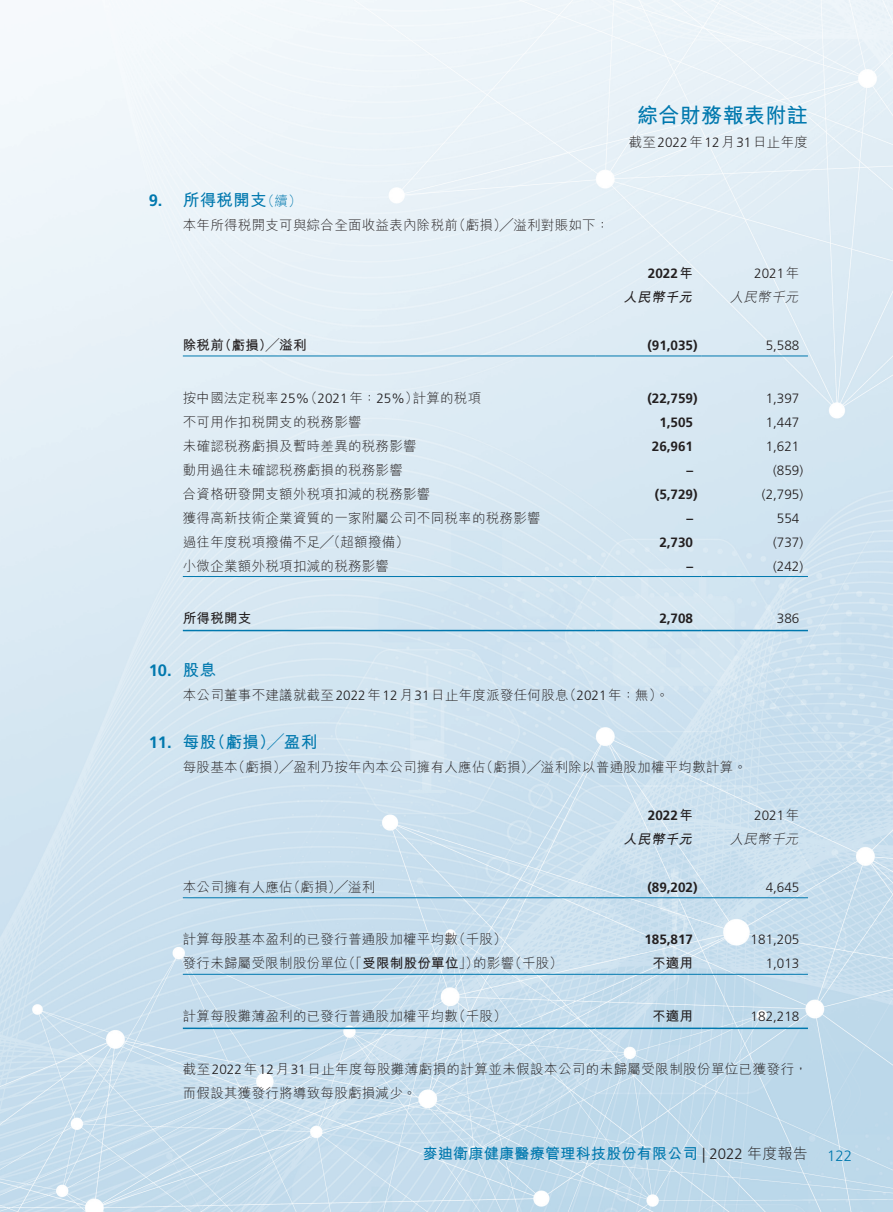
<style>
.page{position:relative;width:893px;height:1212px;background:#fff}
.page>*{position:absolute;margin:0;border:0;box-sizing:border-box;transform-origin:0 0}
.t1{font:700 21px "M Hei HK";letter-spacing:.02em;color:#0078ae}
._01_H1{font:700 16.5px "M Hei HK";letter-spacing:.02em;color:#0078ae}
._01_H1-2{font:700 16.5px "Frutiger LT Std";color:#0078ae}
.t2{font:700 15px "M Hei HK";letter-spacing:.02em;color:#0078ae}
.t3{font:300 15px "Frutiger LT Std";color:#0078ae}
._50_Table_txt{font:300 13.5px "M Hei HK";letter-spacing:.02em;color:#231f20}
._00_txt{font:300 13.5px/24px "M Hei HK";letter-spacing:.02em;color:#231f20}
._50_Table_txt-2{font:300 13.5px "Frutiger LT Std";color:#231f20}
._50_Table_txt-3{font:700 13.5px "Frutiger LT Std";color:#231f20}
._50_Table_txt-4{font:700 13.5px "M Hei HK";letter-spacing:.02em;color:#231f20}
._50_Table_txt-5{font:italic 300 13.5px "M Hei HK";color:#231f20}
._50_Table_txt-6{font:italic 700 13.5px "M Hei HK";color:#231f20}
._01_H1-3{font:300 13.5px "M Hei HK";color:#0078ae}
.s1{font-family:"Frutiger LT Std"}
.s2{font-family:"M Hei HK"}
.s3{font-weight:300}
.s4{font-family:"Frutiger LT Std";font-weight:300;color:#231f20}
.s5{font-weight:300;color:#231f20}
</style>
<div class="page">
<img style="left:0;top:0;width:893px;height:1212px">
<hr style="left:183px;top:356px;width:412px;height:1px;background:#0078ae">
<hr style="left:595px;top:356px;width:107px;height:1px;background:#0078ae">
<hr style="left:702px;top:356px;width:106px;height:1px;background:#0078ae">
<hr style="left:183px;top:576px;width:412px;height:1px;background:#0078ae">
<hr style="left:595px;top:576px;width:107px;height:1px;background:#0078ae">
<hr style="left:702px;top:576px;width:106px;height:1px;background:#0078ae">
<hr style="left:183px;top:630px;width:412px;height:1px;background:#0078ae">
<hr style="left:595px;top:630px;width:107px;height:1px;background:#0078ae">
<hr style="left:702px;top:630px;width:106px;height:1px;background:#0078ae">
<hr style="left:183px;top:897px;width:412px;height:1px;background:#0078ae">
<hr style="left:595px;top:897px;width:107px;height:1px;background:#0078ae">
<hr style="left:702px;top:897px;width:106px;height:1px;background:#0078ae">
<hr style="left:183px;top:974px;width:412px;height:1px;background:#0078ae">
<hr style="left:595px;top:974px;width:107px;height:1px;background:#0078ae">
<hr style="left:702px;top:974px;width:106px;height:1px;background:#0078ae">
<hr style="left:183px;top:1027px;width:412px;height:2px;background:#0078ae">
<hr style="left:595px;top:1027px;width:107px;height:2px;background:#0078ae">
<hr style="left:702px;top:1027px;width:106px;height:2px;background:#0078ae">
<h1 class="t1" style="left:637px;top:100px;width:172px">綜合財務報表附註</h1>
<p class="_00_txt" style="left:629px;top:130px;width:181px">截至<span class="s1">2022</span>年<span class="s1">12</span>月<span class="s1">31</span>日止年度</p>
<p class="_01_H1-2" style="left:149px;top:191px;width:15px">9.</p>
<p class="_01_H1" style="left:183px;top:188px;width:85px">所得稅開支</p>
<p class="_01_H1-3" style="left:261px;top:194px;width:42px">（續(</p>
<p class="_00_txt" style="left:452px;top:213px;width:158px">（虧損）╱溢利對賬如下：</p>
<p class="_00_txt" style="left:183px;top:213px;width:277px">本年所得稅開支可與綜合全面收益表內除稅前</p>
<p class="_50_Table_txt-4" style="left:218px;top:335px;width:90px">（虧損）╱溢利</p>
<p class="_50_Table_txt-4" style="left:183px;top:335px;width:43px">除稅前</p>
<p class="_50_Table_txt-2" style="left:304px;top:390px;width:116px"><span class="s2">（</span>2021<span class="s2">年：</span>25%<span class="s2">）</span></p>
<p class="_50_Table_txt" style="left:183px;top:391px;width:128px">按中國法定稅率<span class="s1">25%</span></p>
<p class="_50_Table_txt" style="left:413px;top:391px;width:70px">計算的稅項</p>
<p class="_50_Table_txt" style="left:183px;top:415px;width:180px">不可用作扣稅開支的稅務影響</p>
<p class="_50_Table_txt" style="left:183px;top:439px;width:235px">未確認稅務虧損及暫時差異的稅務影響</p>
<p class="_50_Table_txt" style="left:183px;top:463px;width:222px">動用過往未確認稅務虧損的稅務影響</p>
<p class="_50_Table_txt" style="left:183px;top:487px;width:249px">合資格研發開支額外稅項扣減的稅務影響</p>
<p class="_50_Table_txt" style="left:183px;top:511px;width:359px">獲得高新技術企業資質的一家附屬公司不同稅率的稅務影響</p>
<p class="_50_Table_txt" style="left:183px;top:535px;width:227px">過往年度稅項撥備不足╱（超額撥備(</p>
<p class="_50_Table_txt" style="left:183px;top:559px;width:208px">小微企業額外稅項扣減的稅務影響</p>
<p class="_50_Table_txt-3" style="left:648px;top:265px;width:47px">2022<span class="s2">年</span></p>
<p class="_50_Table_txt-6" style="left:623px;top:287px;width:74px">人民幣千元</p>
<p class="_50_Table_txt-3" style="left:647px;top:337px;width:52px">)91,035(</p>
<p class="_50_Table_txt-3" style="left:647px;top:390px;width:52px">)22,759(</p>
<p class="_50_Table_txt-3" style="left:659px;top:414px;width:35px">1,505</p>
<p class="_50_Table_txt-3" style="left:652px;top:438px;width:43px">26,961</p>
<p class="_50_Table_txt-3" style="left:686px;top:462px;width:8px">–</p>
<p class="_50_Table_txt-3" style="left:655px;top:486px;width:44px">)5,729(</p>
<p class="_50_Table_txt-3" style="left:686px;top:510px;width:8px">–</p>
<p class="_50_Table_txt-3" style="left:659px;top:534px;width:35px">2,730</p>
<p class="_50_Table_txt-3" style="left:686px;top:558px;width:8px">–</p>
<p class="_50_Table_txt-2" style="left:754px;top:266px;width:47px">2021 <span class="s2">年</span></p>
<p class="_50_Table_txt-5" style="left:730px;top:290px;width:73px">人民幣千元</p>
<p class="_50_Table_txt-2" style="left:766px;top:338px;width:35px">5,588</p>
<p class="_50_Table_txt-2" style="left:766px;top:390px;width:35px">1,397</p>
<p class="_50_Table_txt-2" style="left:766px;top:414px;width:35px">1,447</p>
<p class="_50_Table_txt-2" style="left:766px;top:438px;width:35px">1,621</p>
<p class="_50_Table_txt-2" style="left:773px;top:462px;width:32px">)859(</p>
<p class="_50_Table_txt-2" style="left:762px;top:486px;width:43px">)2,795(</p>
<p class="_50_Table_txt-2" style="left:777px;top:510px;width:24px">554</p>
<p class="_50_Table_txt-2" style="left:773px;top:534px;width:32px">)737(</p>
<p class="_50_Table_txt-2" style="left:773px;top:558px;width:32px">)242(</p>
<p class="_01_H1-2" style="left:149px;top:660px;width:24px">10.</p>
<p class="_01_H1-2" style="left:149px;top:732px;width:24px">11.</p>
<p class="_50_Table_txt-4" style="left:183px;top:608px;width:70px">所得稅開支</p>
<p class="_01_H1" style="left:183px;top:658px;width:35px">股息</p>
<p class="_50_Table_txt-3" style="left:659px;top:610px;width:35px">2,708</p>
<p class="_00_txt" style="left:563px;top:683px;width:107px">（<span class="s1">2021</span>年：無。(</p>
<p class="_00_txt" style="left:183px;top:683px;width:387px">本公司董事不建議就截至<span class="s1">2022</span>年<span class="s1">12</span>月<span class="s1">31</span>日止年度派發任何股息</p>
<p class="_01_H1" style="left:209px;top:730px;width:109px">（虧損）╱盈利</p>
<p class="_01_H1" style="left:183px;top:730px;width:35px">每股</p>
<p class="_00_txt" style="left:232px;top:755px;width:255px">（虧損）╱盈利乃按年內本公司擁有人應佔</p>
<p class="_00_txt" style="left:480px;top:755px;width:269px">（虧損）╱溢利除以普通股加權平均數計算。</p>
<p class="_00_txt" style="left:183px;top:755px;width:56px">每股基本</p>
<p class="_50_Table_txt-2" style="left:777px;top:611px;width:24px">386</p>
<p class="_50_Table_txt-3" style="left:648px;top:807px;width:47px">2022<span class="s2">年</span></p>
<p class="_50_Table_txt-6" style="left:623px;top:829px;width:74px">人民幣千元</p>
<p class="_50_Table_txt-2" style="left:754px;top:807px;width:47px">2021 <span class="s2">年</span></p>
<p class="_50_Table_txt-5" style="left:730px;top:832px;width:73px">人民幣千元</p>
<p class="_50_Table_txt" style="left:287px;top:880px;width:90px">（虧損）╱溢利</p>
<p class="_50_Table_txt" style="left:183px;top:880px;width:111px">本公司擁有人應佔</p>
<p class="_50_Table_txt-3" style="left:647px;top:879px;width:52px">)89,202(</p>
<p class="_50_Table_txt-2" style="left:766px;top:879px;width:35px">4,645</p>
<p class="_50_Table_txt" style="left:452px;top:932px;width:56px">（千股(</p>
<p class="_50_Table_txt" style="left:183px;top:932px;width:277px">計算每股基本盈利的已發行普通股加權平均數</p>
<p class="_50_Table_txt-3" style="left:644px;top:932px;width:50px">185,817</p>
<p class="_50_Table_txt-2" style="left:751px;top:932px;width:50px">181,205</p>
<p class="_50_Table_txt-4" style="left:342px;top:954px;width:138px"><span class="s3">（「</span>受限制股份單位<span class="s3">」）</span></p>
<p class="_50_Table_txt" style="left:508px;top:956px;width:56px">（千股）</p>
<p class="_50_Table_txt" style="left:183px;top:956px;width:166px">發行未歸屬受限制股份單位</p>
<p class="_50_Table_txt" style="left:473px;top:956px;width:43px">的影響</p>
<p class="_50_Table_txt-4" style="left:652px;top:954px;width:43px">不適用</p>
<p class="_50_Table_txt-2" style="left:766px;top:956px;width:35px">1,013</p>
<p class="_50_Table_txt" style="left:452px;top:1009px;width:56px">（千股）</p>
<p class="_50_Table_txt" style="left:183px;top:1009px;width:277px">計算每股攤薄盈利的已發行普通股加權平均數</p>
<p class="_00_txt" style="left:183px;top:1056px;width:626px">截至<span class="s1">2022</span>年<span class="s1">12</span>月<span class="s1">31</span>日止年度每股攤薄虧損的計算並未假設本公司的未歸屬受限制股份單位已獲發行，而假設其獲發行將導致每股虧損減少。</p>
<p class="_50_Table_txt-4" style="left:652px;top:1006px;width:43px">不適用</p>
<p class="_50_Table_txt-2" style="left:751px;top:1008px;width:50px">182,218</p>
<p class="t2" style="left:423px;top:1143px;width:387px">麥迪衛康健康醫療管理科技股份有限公司 <span class="s4">| 2022</span> <span class="s5">年度報告</span></p>
<p class="t3" style="left:827px;top:1147px;width:27px">122</p>
</div>
